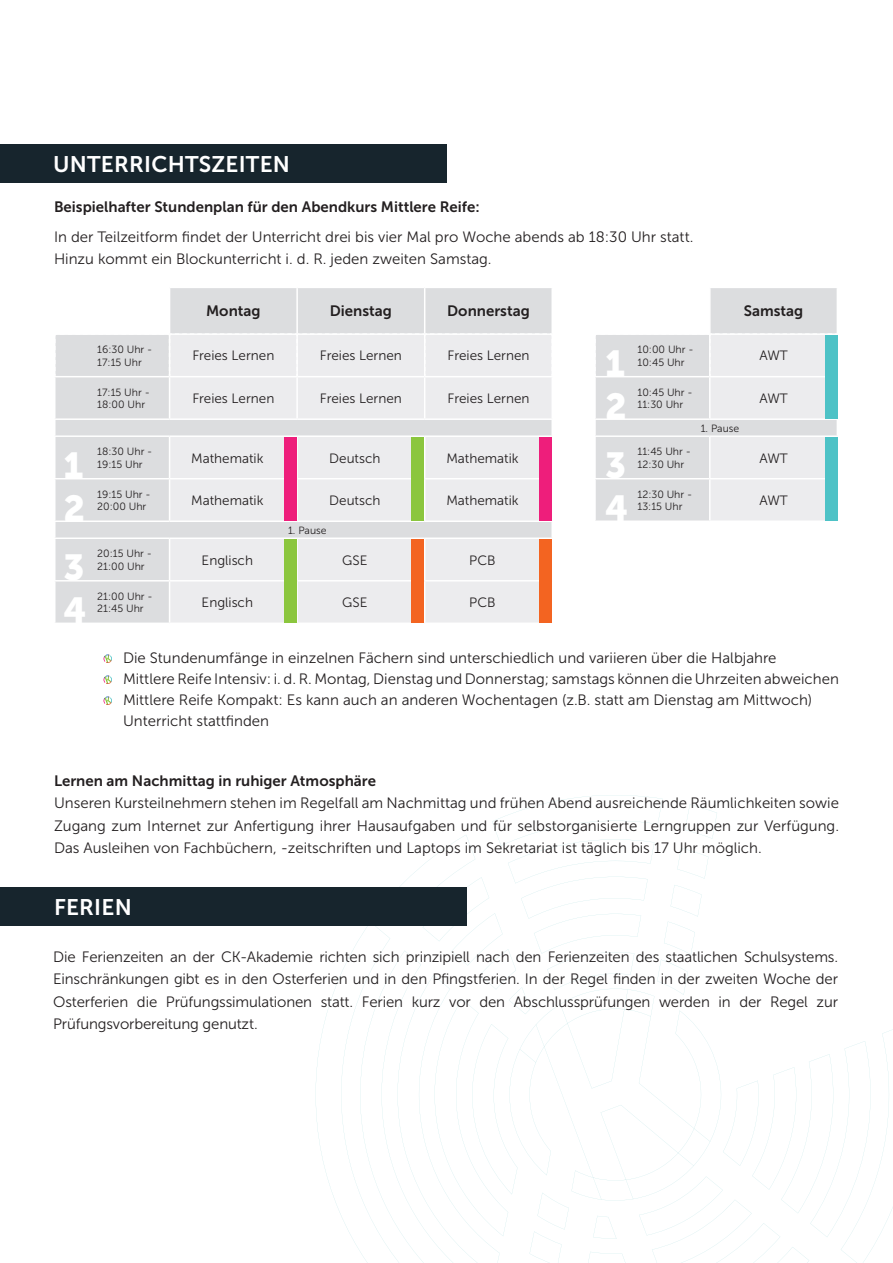
<style>
.page{position:relative;width:893px;height:1263px;background:#fff}
.page>*{position:absolute;margin:0;border:0;box-sizing:border-box;transform-origin:0 0}
.t1{font:36px/42.8px "Museo Sans 900";color:#fff}
.t2{font:22.5px "Museo Sans 700";letter-spacing:.01em;color:#fff}
.t3{font:15px/22.5px "Museo Sans 300";color:#231f20}
.t4{font:15px "Museo Sans 700";color:#231f20}
.t5{font:13.5px "Museo Sans 300";color:#231f20}
.t6{font:10.5px/12.6px "Museo Sans 300";color:#231f20}
</style>
<div class="page">
<svg style="left:316px;top:938px;width:44px;height:313px"></svg>
<svg style="left:360px;top:795px;width:533px;height:468px"></svg>
<div style="left:0;top:145px;width:446px;height:38px;background:#17252d"></div>
<svg style="left:103px;top:654px;width:9px;height:9px"></svg>
<svg style="left:103px;top:675px;width:9px;height:9px"></svg>
<svg style="left:103px;top:696px;width:9px;height:9px"></svg>
<div style="left:0;top:887px;width:466px;height:39px;background:#17252d"></div>
<svg style="left:56px;top:288px;width:495px;height:334px;background:#dfe0e2"></svg>
<svg style="left:170px;top:377px;width:381px;height:245px;background:#e9eaec"></svg>
<hr style="left:169px;top:288px;width:1px;height:45px;background:#fff">
<hr style="left:296px;top:288px;width:2px;height:45px;background:#fff">
<hr style="left:424px;top:288px;width:1px;height:45px;background:#fff">
<hr style="left:169px;top:377px;width:1px;height:41px;background:#fff">
<hr style="left:296px;top:377px;width:2px;height:41px;background:#fff">
<hr style="left:424px;top:377px;width:1px;height:41px;background:#fff">
<hr style="left:54px;top:418px;width:116px;height:2px;background:#fff">
<svg style="left:55px;top:420px;width:1px;height:15px"></svg>
<hr style="left:170px;top:418px;width:127px;height:2px;background:#fff">
<hr style="left:297px;top:418px;width:128px;height:2px;background:#fff">
<hr style="left:425px;top:418px;width:128px;height:2px;background:#fff">
<svg style="left:551px;top:420px;width:1px;height:15px"></svg>
<hr style="left:54px;top:435px;width:116px;height:2px;background:#fff">
<hr style="left:170px;top:435px;width:127px;height:2px;background:#fff">
<hr style="left:169px;top:437px;width:1px;height:41px;background:#fff">
<hr style="left:297px;top:435px;width:128px;height:2px;background:#fff">
<hr style="left:296px;top:437px;width:2px;height:41px;background:#fff">
<hr style="left:425px;top:435px;width:128px;height:2px;background:#fff">
<hr style="left:424px;top:437px;width:1px;height:41px;background:#fff">
<hr style="left:54px;top:478px;width:116px;height:1px;background:#fff">
<hr style="left:170px;top:478px;width:127px;height:1px;background:#fff">
<hr style="left:169px;top:479px;width:1px;height:41px;background:#fff">
<hr style="left:297px;top:478px;width:128px;height:1px;background:#fff">
<hr style="left:296px;top:479px;width:2px;height:41px;background:#fff">
<hr style="left:425px;top:478px;width:128px;height:1px;background:#fff">
<hr style="left:424px;top:479px;width:1px;height:41px;background:#fff">
<hr style="left:54px;top:520px;width:116px;height:2px;background:#fff">
<svg style="left:55px;top:522px;width:1px;height:15px"></svg>
<hr style="left:170px;top:520px;width:127px;height:2px;background:#fff">
<hr style="left:297px;top:520px;width:128px;height:2px;background:#fff">
<hr style="left:425px;top:520px;width:128px;height:2px;background:#fff">
<svg style="left:551px;top:522px;width:1px;height:15px"></svg>
<hr style="left:54px;top:537px;width:116px;height:2px;background:#fff">
<hr style="left:170px;top:537px;width:127px;height:2px;background:#fff">
<hr style="left:169px;top:539px;width:1px;height:41px;background:#fff">
<hr style="left:297px;top:537px;width:128px;height:2px;background:#fff">
<hr style="left:296px;top:539px;width:2px;height:41px;background:#fff">
<hr style="left:425px;top:537px;width:128px;height:2px;background:#fff">
<hr style="left:424px;top:539px;width:1px;height:41px;background:#fff">
<hr style="left:54px;top:580px;width:116px;height:1px;background:#fff">
<hr style="left:170px;top:580px;width:127px;height:1px;background:#fff">
<hr style="left:169px;top:581px;width:1px;height:41px;background:#fff">
<hr style="left:297px;top:580px;width:128px;height:1px;background:#fff">
<hr style="left:296px;top:581px;width:2px;height:41px;background:#fff">
<hr style="left:425px;top:580px;width:128px;height:1px;background:#fff">
<hr style="left:424px;top:581px;width:1px;height:41px;background:#fff">
<svg style="left:55px;top:333px;width:497px;height:44px;background:#e9eaec"></svg>
<div style="left:711px;top:288px;width:126px;height:45px;background:#dcdddf"></div>
<svg style="left:595px;top:333px;width:243px;height:188px;background:#e4e5e7"></svg>
<div style="left:284px;top:437px;width:13px;height:83px;background:#ee1e7b"></div>
<div style="left:284px;top:539px;width:13px;height:83px;background:#8bc63e"></div>
<div style="left:411px;top:539px;width:13px;height:83px;background:#f36421"></div>
<div style="left:411px;top:437px;width:13px;height:83px;background:#8bc63e"></div>
<div style="left:539px;top:437px;width:12px;height:83px;background:#ee1e7b"></div>
<div style="left:825px;top:335px;width:12px;height:83px;background:#4dc2c6"></div>
<div style="left:825px;top:437px;width:12px;height:83px;background:#4dc2c6"></div>
<div style="left:539px;top:539px;width:12px;height:83px;background:#f36421"></div>
<h2 class="t2" style="left:53px;top:152px;width:238px">UNTERRICHTSZEITEN</h2>
<p class="t4" style="left:54px;top:199px;width:427px">Beispielhafter Stundenplan für den Abendkurs Mittlere Reife:</p>
<p class="t3" style="left:54px;top:225px;width:641px">In der Teilzeitform findet der Unterricht drei bis vier Mal pro Woche abends ab 18:30 Uhr statt.<br>Hinzu kommt ein Blockunterricht i. d. R. jeden zweiten Samstag.</p>
<p class="t4" style="left:206px;top:303px;width:56px">Montag</p>
<p class="t4" style="left:330px;top:303px;width:64px">Dienstag</p>
<p class="t4" style="left:447px;top:303px;width:84px">Donnerstag</p>
<p class="t4" style="left:744px;top:303px;width:61px">Samstag</p>
<p class="t6" style="left:97px;top:343px;width:57px">16:30 Uhr -<br>17:15 Uhr</p>
<p class="t5" style="left:192px;top:349px;width:83px">Freies Lernen</p>
<p class="t5" style="left:320px;top:349px;width:83px">Freies Lernen</p>
<p class="t5" style="left:447px;top:349px;width:83px">Freies Lernen</p>
<p class="t6" style="left:97px;top:386px;width:54px">17:15 Uhr -<br>18:00 Uhr</p>
<p class="t5" style="left:192px;top:391px;width:83px">Freies Lernen</p>
<p class="t5" style="left:320px;top:391px;width:83px">Freies Lernen</p>
<p class="t5" style="left:447px;top:391px;width:83px">Freies Lernen</p>
<p class="t6" style="left:97px;top:445px;width:57px">18:30 Uhr -<br>19:15 Uhr</p>
<p class="t5" style="left:191px;top:451px;width:74px">Mathematik</p>
<p class="t5" style="left:329px;top:451px;width:53px">Deutsch</p>
<p class="t5" style="left:446px;top:451px;width:74px">Mathematik</p>
<p class="t6" style="left:97px;top:488px;width:55px">19:15 Uhr -<br>20:00 Uhr</p>
<p class="t5" style="left:191px;top:493px;width:74px">Mathematik</p>
<p class="t5" style="left:329px;top:493px;width:53px">Deutsch</p>
<p class="t5" style="left:446px;top:493px;width:74px">Mathematik</p>
<p class="t6" style="left:288px;top:524px;width:40px">1. Pause</p>
<p class="t6" style="left:97px;top:547px;width:56px">20:15 Uhr -<br>21:00 Uhr</p>
<p class="t5" style="left:202px;top:553px;width:53px">Englisch</p>
<p class="t5" style="left:342px;top:553px;width:27px">GSE</p>
<p class="t5" style="left:469px;top:553px;width:28px">PCB</p>
<p class="t6" style="left:97px;top:590px;width:57px">21:00 Uhr -<br>21:45 Uhr</p>
<p class="t5" style="left:202px;top:595px;width:53px">Englisch</p>
<p class="t5" style="left:342px;top:595px;width:27px">GSE</p>
<p class="t5" style="left:469px;top:595px;width:28px">PCB</p>
<h1 class="t1" style="left:605px;top:342px;width:23px">1<br>2</h1>
<h1 class="t1" style="left:64px;top:444px;width:23px">1<br>2</h1>
<h1 class="t1" style="left:605px;top:444px;width:25px">3<br>4</h1>
<h1 class="t1" style="left:64px;top:546px;width:25px">3<br>4</h1>
<p class="t6" style="left:637px;top:343px;width:58px">10:00 Uhr -<br>10:45 Uhr</p>
<p class="t5" style="left:759px;top:349px;width:30px">AWT</p>
<p class="t6" style="left:637px;top:386px;width:57px">10:45 Uhr -<br>11:30 Uhr</p>
<p class="t5" style="left:759px;top:391px;width:30px">AWT</p>
<p class="t6" style="left:701px;top:422px;width:40px">1. Pause</p>
<p class="t6" style="left:637px;top:445px;width:55px">11:45 Uhr -<br>12:30 Uhr</p>
<p class="t5" style="left:759px;top:451px;width:30px">AWT</p>
<p class="t6" style="left:637px;top:488px;width:56px">12:30 Uhr -<br>13:15 Uhr</p>
<p class="t5" style="left:759px;top:493px;width:30px">AWT</p>
<p class="t3" style="left:123px;top:647px;width:717px;line-height:21px">Die Stundenumfänge in einzelnen Fächern sind unterschiedlich und variieren über die Halbjahre<br>Mittlere Reife Intensiv: i. d. R. Montag, Dienstag und Donnerstag; samstags können die Uhrzeiten abweichen Mittlere Reife Kompakt: Es kann auch an anderen Wochentagen (z.B. statt am Dienstag am Mittwoch)<br>Unterricht stattfinden</p>
<p class="t4" style="left:54px;top:772px;width:324px">Lernen am Nachmittag in ruhiger Atmosphäre</p>
<p class="t3" style="left:54px;top:792px;width:786px;text-align:justify">Unseren Kursteilnehmern stehen im Regelfall am Nachmittag und frühen Abend ausreichende Räumlichkeiten sowie Zugang zum Internet zur Anfertigung ihrer Hausaufgaben und für selbstorganisierte Lerngruppen zur Verfügung.<br>Das Ausleihen von Fachbüchern, -zeitschriften und Laptops im Sekretariat ist täglich bis 17 Uhr möglich.</p>
<h2 class="t2" style="left:54px;top:894px;width:79px">FERIEN</h2>
<p class="t3" style="left:53px;top:945px;width:786px;text-align:justify">Die Ferienzeiten an der CK-Akademie richten sich prinzipiell nach den Ferienzeiten des staatlichen Schulsystems.<br>Einschränkungen gibt es in den Osterferien und in den Pfingstferien. In der Regel finden in der zweiten Woche der Osterferien die Prüfungssimulationen statt. Ferien kurz vor den Abschlussprüfungen werden in der Regel zur Prüfungsvorbereitung genutzt.</p>
</div>
